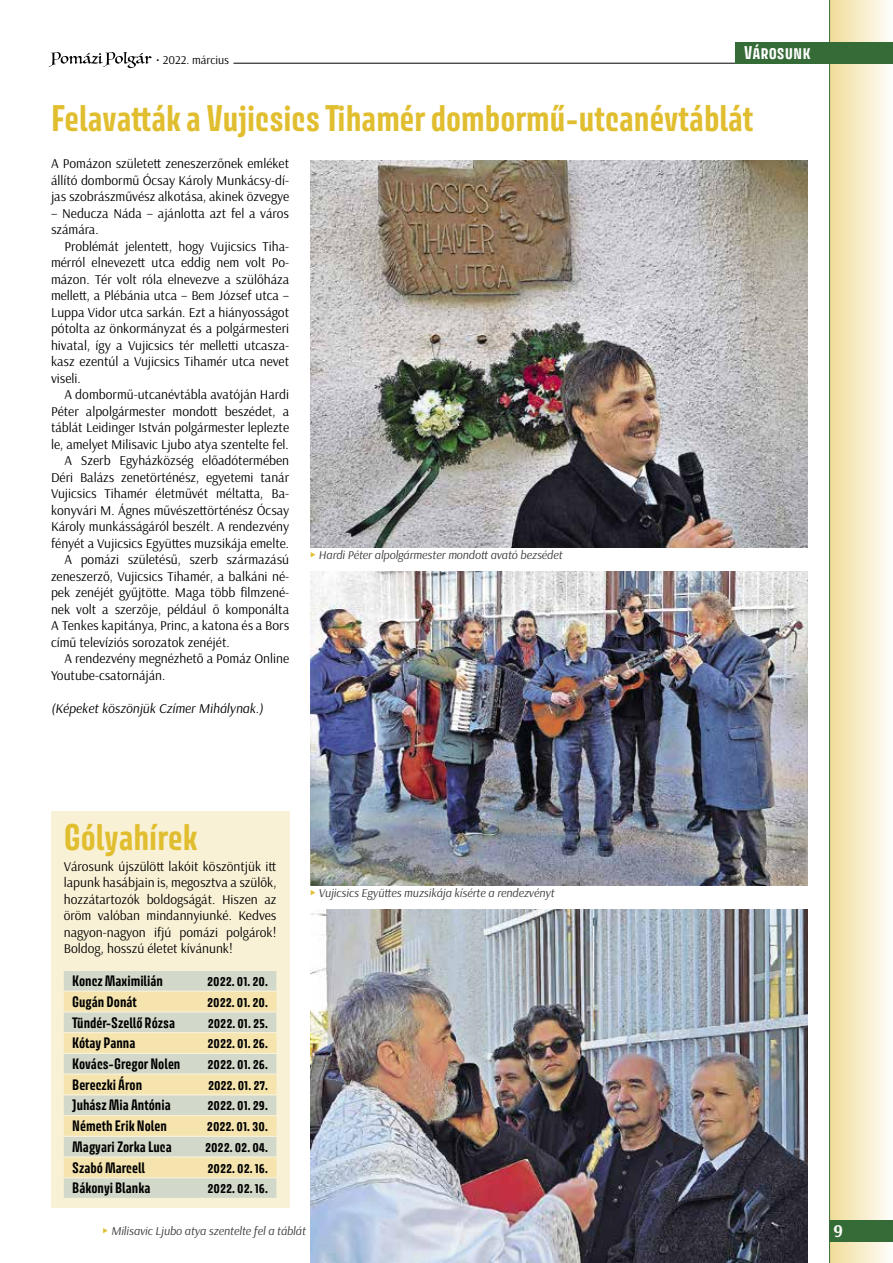
<style>
.page{position:relative;width:893px;height:1263px;background:#fff}
.page>*{position:absolute;margin:0;border:0;box-sizing:border-box;transform-origin:0 0}
.t1{font:700 33px "Avory I Latn";color:#e1be2f}
.t2{font:700 18px "Arsenal";color:#fff}
.t3{font:700 16.5px "Avory I Latn";color:#fff}
.t4{font:13.5px/16.5px "Arsenal";color:#000;text-align:justify}
.t5{font:700 13.5px "Avory I Latn";color:#000}
.t6{font:italic 13.5px "Arsenal";color:#000}
.t7{font:italic 12px "Arsenal";letter-spacing:-.005em;color:#393939}
.t8{font:12px "Arsenal";color:#000}
</style>
<div class="page">
<div style="left:830px;top:0;width:63px;height:1263px;background:linear-gradient(to right,#f1dd99,#fefefc)"></div>
<hr style="left:829px;top:0;width:1px;height:1263px;background:#356b36">
<div style="left:829px;top:1220px;width:64px;height:22px;background:#356b36"></div>
<svg style="left:49px;top:52px;width:103px;height:16px"></svg>
<hr style="left:233px;top:63px;width:504px;height:1px;background:#000">
<div style="left:736px;top:42px;width:157px;height:21px;background:#356b36"></div>
<div style="left:51px;top:812px;width:238px;height:396px;background:#f9f1d6"></div>
<div style="left:64px;top:971px;width:212px;height:19px;background:#d3d9ca"></div>
<div style="left:64px;top:992px;width:212px;height:19px;background:#f5e4ae"></div>
<div style="left:64px;top:1012px;width:212px;height:20px;background:#d3d9ca"></div>
<div style="left:64px;top:1033px;width:212px;height:20px;background:#f5e4ae"></div>
<div style="left:64px;top:1054px;width:212px;height:19px;background:#d3d9ca"></div>
<div style="left:64px;top:1075px;width:212px;height:19px;background:#f5e4ae"></div>
<div style="left:64px;top:1095px;width:212px;height:20px;background:#d3d9ca"></div>
<div style="left:64px;top:1116px;width:212px;height:20px;background:#f5e4ae"></div>
<div style="left:64px;top:1137px;width:212px;height:19px;background:#d3d9ca"></div>
<div style="left:64px;top:1158px;width:212px;height:19px;background:#f5e4ae"></div>
<div style="left:64px;top:1178px;width:212px;height:20px;background:#d3d9ca"></div>
<img style="left:310px;top:161px;width:498px;height:387px">
<img style="left:310px;top:571px;width:498px;height:314px">
<img style="left:310px;top:909px;width:498px;height:354px">
<p class="t8" style="left:156px;top:52px;width:74px">• 2022. március</p>
<p class="t3" style="left:744px;top:42px;width:68px">Városunk</p>
<h1 class="t1" style="left:51px;top:97px;width:704px">Felavatták a Vujicsics Tihamér dombormű-utcanévtáblát</h1>
<p class="t4" style="left:51px;top:155px;width:240px">A Pomázon született zeneszerzőnek emléket állító dombormű Ócsay Károly Munkácsy-dí&shy;jas szobrászművész alkotása, akinek özvegye</p>
<p class="t4" style="left:51px;top:205px;width:240px">– Neducza Náda – ajánlotta azt fel a város számára.</p>
<p class="t4" style="left:51px;top:238px;width:240px;text-indent:14px">Problémát jelentett, hogy Vujicsics Tiha&shy;mérról elnevezett utca eddig nem volt Po&shy;mázon. Tér volt róla elnevezve a szülőháza mellett, a Plébánia utca – Bem József utca – Luppa Vidor utca sarkán. Ezt a hiányosságot pótolta az önkormányzat és a polgármesteri hivatal, így a Vujicsics tér melletti utcasza&shy;kasz ezentúl a Vujicsics Tihamér utca nevet viseli.</p>
<p class="t4" style="left:65px;top:386px;width:226px">A dombormű-utcanévtábla avatóján Hardi</p>
<p class="t4" style="left:51px;top:403px;width:240px">Péter alpolgármester mondott beszédet, a</p>
<p class="t4" style="left:51px;top:419px;width:240px">táblát Leidinger István polgármester leplezte</p>
<p class="t4" style="left:51px;top:436px;width:239px">le, amelyet Milisavic Ljubo atya szentelte fel.</p>
<p class="t4" style="left:65px;top:452px;width:226px">A Szerb Egyházközség előadótermében</p>
<p class="t4" style="left:51px;top:469px;width:240px">Déri Balázs zenetörténész, egyetemi tanár</p>
<p class="t4" style="left:51px;top:485px;width:240px">Vujicsics Tihamér életművét méltatta, Ba-</p>
<p class="t4" style="left:51px;top:502px;width:240px">konyvári M. Ágnes művészettörténész Ócsay</p>
<p class="t4" style="left:51px;top:518px;width:240px">Károly munkásságáról beszélt. A rendezvény</p>
<p class="t4" style="left:51px;top:535px;width:240px">fényét a Vujicsics Együttes muzsikája emelte.</p>
<p class="t4" style="left:65px;top:551px;width:226px">A pomázi születésű, szerb származású</p>
<p class="t4" style="left:51px;top:568px;width:240px">zeneszerző, Vujicsics Tihamér, a balkáni né-</p>
<p class="t4" style="left:51px;top:584px;width:240px">pek zenéjét gyűjtötte. Maga több filmzené-</p>
<p class="t4" style="left:51px;top:601px;width:240px">nek volt a szerzője, például ő komponálta</p>
<p class="t4" style="left:51px;top:617px;width:240px">A Tenkes kapitánya, Princ, a katona és a Bors</p>
<p class="t4" style="left:51px;top:634px;width:180px">című televíziós sorozatok zenéjét.</p>
<p class="t4" style="left:65px;top:650px;width:226px">A rendezvény megnézhető a Pomáz Online</p>
<p class="t4" style="left:51px;top:667px;width:116px">Youtube-csatornáján.</p>
<p class="t6" style="left:51px;top:700px;width:214px">(Képeket köszönjük Czímer Mihálynak.)</p>
<p class="t7" style="left:319px;top:548px;width:245px">Hardi Péter alpolgármester mondott avató bezsédet</p>
<h1 class="t1" style="left:64px;top:816px;width:135px">Gólyahírek</h1>
<p class="t4" style="left:64px;top:858px;width:214px">Városunk újszülött lakóit köszöntjük itt lapunk hasábjain is, megosztva a szülők, hozzátartozók boldogságát. Hiszen az öröm valóban mindannyiunké. Kedves nagyon-nagyon ifjú pomázi polgárok!<br>Boldog, hosszú életet kívánunk!</p>
<p class="t5" style="left:72px;top:972px;width:92px">Koncz Maximilián</p>
<p class="t5" style="left:207px;top:972px;width:62px">2022. 01. 20.</p>
<p class="t5" style="left:72px;top:993px;width:66px">Gugán Donát</p>
<p class="t5" style="left:207px;top:993px;width:62px">2022. 01. 20.</p>
<p class="t5" style="left:72px;top:1013px;width:104px">Tündér-Szellő Rózsa</p>
<p class="t5" style="left:208px;top:1013px;width:62px">2022. 01. 25.</p>
<p class="t5" style="left:72px;top:1034px;width:65px">Kótay Panna</p>
<p class="t5" style="left:208px;top:1034px;width:62px">2022. 01. 26.</p>
<p class="t5" style="left:72px;top:1055px;width:110px">Kovács-Gregor Nolen</p>
<p class="t5" style="left:208px;top:1055px;width:62px">2022. 01. 26.</p>
<p class="t5" style="left:72px;top:1076px;width:71px">Bereczki Áron</p>
<p class="t5" style="left:208px;top:1076px;width:61px">2022. 01. 27.</p>
<p class="t5" style="left:72px;top:1096px;width:100px">Juhász Mia Antónia</p>
<p class="t5" style="left:208px;top:1096px;width:62px">2022. 01. 29.</p>
<p class="t5" style="left:72px;top:1117px;width:96px">Németh Erik Nolen</p>
<p class="t5" style="left:207px;top:1117px;width:62px">2022. 01. 30.</p>
<p class="t5" style="left:72px;top:1138px;width:101px">Magyari Zorka Luca</p>
<p class="t5" style="left:205px;top:1138px;width:64px">2022. 02. 04.</p>
<p class="t5" style="left:72px;top:1158px;width:74px">Szabó Marcell</p>
<p class="t5" style="left:208px;top:1158px;width:62px">2022. 02. 16.</p>
<p class="t5" style="left:72px;top:1179px;width:80px">Bákonyi Blanka</p>
<p class="t5" style="left:208px;top:1179px;width:62px">2022. 02. 16.</p>
<p class="t7" style="left:111px;top:1223px;width:196px">Milisavic Ljubo atya szentelte fel a táblát</p>
<p class="t7" style="left:319px;top:886px;width:237px">Vujicsics Együttes muzsikája kísérte a rendezvényt</p>
<h2 class="t2" style="left:833px;top:1220px;width:11px">9</h2>
</div>
